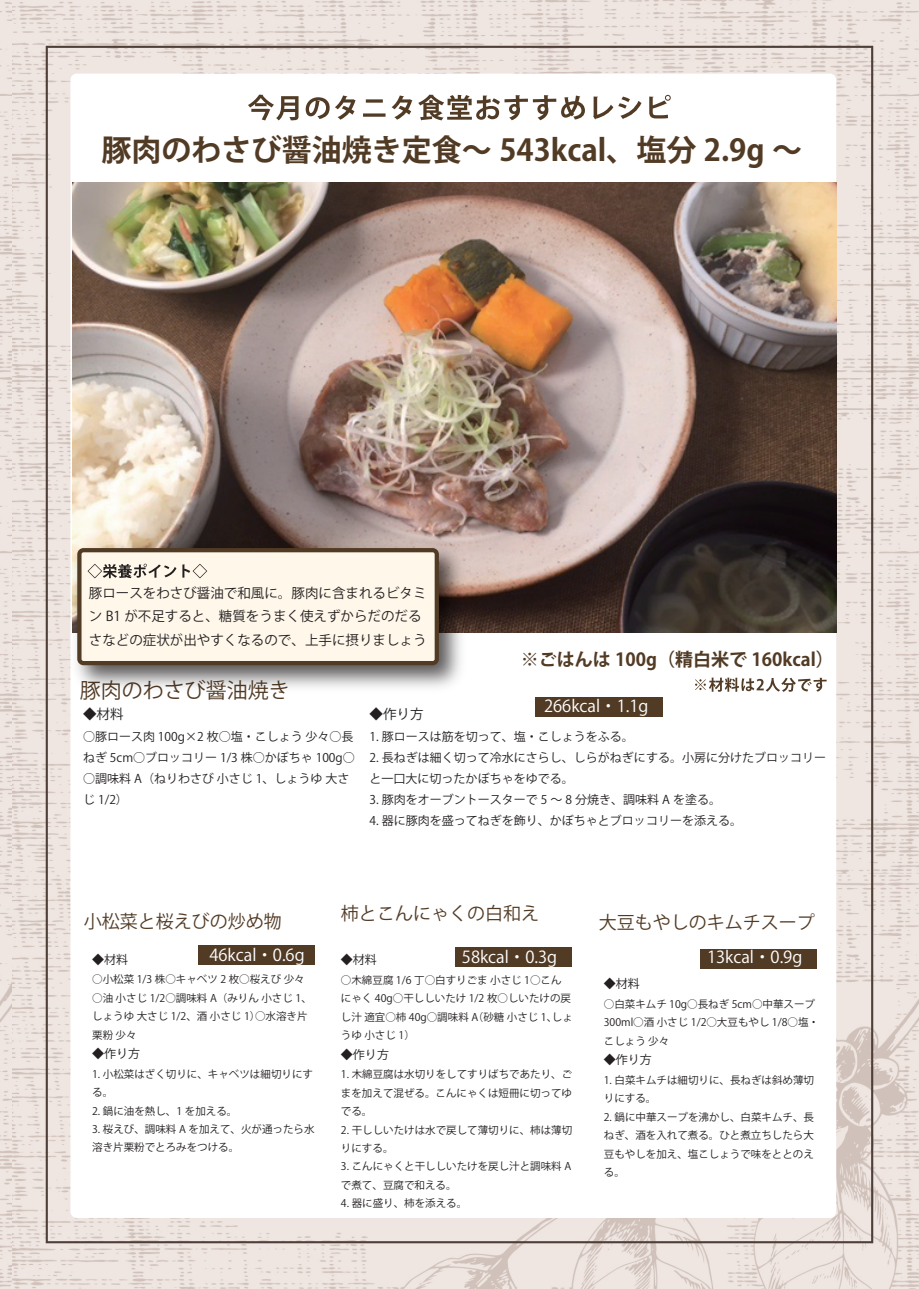
<style>
.page{position:relative;width:919px;height:1289px;background:#fff}
.page>*{position:absolute;margin:0;border:0;box-sizing:border-box;transform-origin:0 0}
.t1{font:700 30px "Koz Go Pro";color:#523b25}
.t2{font:21px "Koz Go Pro";color:#523b25}
.t3{font:18px "Koz Go Pro";color:#523b25}
.t4{font:700 18px "Koz Go Pro";color:#523b25}
.t5{font:16.5px "Koz Go Pro";color:#fff}
.t6{font:13.5px/23.7px "Koz Go Pro";color:#231f20}
.t7{font:12px/21px "Koz Go Pro";color:#231f20}
.t8{font:10.5px/18.3px "Koz Go Pro";color:#231f20}
</style>
<div class="page">
<img style="left:0;top:0;width:918px;height:1287px">
<div style="left:70px;top:74px;width:766px;height:1143px;background:#fff;border-radius:6px"></div>
<svg style="left:248px;top:95px;width:50px;height:25px"></svg>
<svg style="left:306px;top:97px;width:23px;height:22px"></svg>
<svg style="left:335px;top:95px;width:20px;height:25px"></svg>
<svg style="left:366px;top:99px;width:17px;height:4px"></svg>
<svg style="left:363px;top:113px;width:22px;height:4px"></svg>
<svg style="left:391px;top:95px;width:21px;height:25px"></svg>
<svg style="left:418px;top:95px;width:167px;height:25px"></svg>
<svg style="left:593px;top:96px;width:48px;height:23px"></svg>
<svg style="left:649px;top:95px;width:21px;height:23px"></svg>
<div style="left:455px;top:947px;width:116px;height:19px;background:#523b25"></div>
<svg style="left:695px;top:677px;width:131px;height:15px"></svg>
<div style="left:535px;top:697px;width:127px;height:20px;background:#523b25"></div>
<div style="left:700px;top:948px;width:116px;height:20px;background:#523b25"></div>
<div style="left:198px;top:945px;width:117px;height:20px;background:#523b25"></div>
<img style="left:72px;top:182px;width:764px;height:450px">
<img style="left:65px;top:536px;width:407px;height:162px">
<svg style="left:77px;top:548px;width:362px;height:117px;background:#ebe3d5"></svg>
<h1 class="t1" style="left:102px;top:131px;width:702px">豚肉のわさび醤油焼き定食～ 543kcal、塩分 2.9g ～</h1>
<p class="t6" style="left:89px;top:581px;width:339px">豚ロースをわさび醤油で和風に。豚肉に含まれるビタミン B1 が不足すると、糖質をうまく使えずからだのだるさなどの症状が出やすくなるので、上手に摂りましょう</p>
<h3 class="t4" style="left:520px;top:648px;width:314px">※ごはんは 100g（精白米で 160kcal）</h3>
<h2 class="t2" style="left:80px;top:676px;width:211px">豚肉のわさび醤油焼き</h2>
<p class="t6" style="left:83px;top:702px;width:42px">◆材料</p>
<p class="t7" style="left:83px;top:726px;width:273px">○豚ロース肉 100g×2 枚○塩・こしょう 少々○長ねぎ 5cm○ブロッコリー 1/3 株○かぼちゃ 100g○</p>
<p class="t7" style="left:83px;top:768px;width:268px">○調味料 A（ねりわさび 小さじ 1、しょうゆ 大さじ 1/2）</p>
<h3 class="t5" style="left:544px;top:695px;width:106px">266kcal・1.1g</h3>
<p class="t6" style="left:369px;top:702px;width:55px">◆作り方</p>
<p class="t7" style="left:369px;top:726px;width:266px">1. 豚ロースは筋を切って、塩・こしょうをふる。</p>
<p class="t7" style="left:369px;top:747px;width:458px">2. 長ねぎは細く切って冷水にさらし、しらがねぎにする。小房に分けたブロッコリーと一口大に切ったかぼちゃをゆでる。</p>
<p class="t7" style="left:369px;top:789px;width:353px">3. 豚肉をオーブントースターで 5 ～ 8 分焼き、調味料 A を塗る。</p>
<p class="t7" style="left:369px;top:810px;width:374px">4. 器に豚肉を盛ってねぎを飾り、かぼちゃとブロッコリーを添える。</p>
<h3 class="t3" style="left:341px;top:901px;width:199px">柿とこんにゃくの白和え</h3>
<h3 class="t5" style="left:462px;top:946px;width:97px">58kcal・0.3g</h3>
<h3 class="t3" style="left:84px;top:909px;width:199px">小松菜と桜えびの炒め物</h3>
<p class="t7" style="left:92px;top:949px;width:37px">◆材料</p>
<p class="t8" style="left:92px;top:970px;width:214px">○小松菜 1/3 株○キャベツ 2 枚○桜えび 少々</p>
<p class="t8" style="left:92px;top:989px;width:221px">○油 小さじ 1/2○調味料 A（みりん 小さじ 1、しょうゆ 大さじ 1/2、酒 小さじ 1）○水溶き片栗粉 少々</p>
<p class="t7" style="left:92px;top:1043px;width:49px">◆作り方</p>
<p class="t8" style="left:92px;top:1065px;width:222px">1. 小松菜はざく切りに、キャベツは細切りにする。</p>
<p class="t8" style="left:92px;top:1101px;width:147px">2. 鍋に油を熱し、1 を加える。</p>
<p class="t8" style="left:92px;top:1120px;width:224px">3. 桜えび、調味料 A を加えて、火が通ったら水溶き片栗粉でとろみをつける。</p>
<h3 class="t3" style="left:598px;top:910px;width:217px">大豆もやしのキムチスープ</h3>
<h3 class="t5" style="left:209px;top:943px;width:97px">46kcal・0.6g</h3>
<h3 class="t5" style="left:707px;top:946px;width:97px">13kcal・0.9g</h3>
<p class="t7" style="left:341px;top:949px;width:37px">◆材料</p>
<p class="t8" style="left:341px;top:971px;width:233px">○木綿豆腐 1/6 丁○白すりごま 小さじ 1○こんにゃく 40g○干ししいたけ 1/2 枚○しいたけの戻し汁 適宜○柿 40g○調味料 A（砂糖 小さじ 1、しょうゆ 小さじ 1）</p>
<p class="t7" style="left:341px;top:1044px;width:49px">◆作り方</p>
<p class="t8" style="left:341px;top:1065px;width:233px;text-align:justify">1. 木綿豆腐は水切りをしてすりばちであたり、ごまを加えて混ぜる。こんにゃくは短冊に切ってゆでる。</p>
<p class="t8" style="left:341px;top:1120px;width:233px">2. 干ししいたけは水で戻して薄切りに、柿は薄切りにする。</p>
<p class="t8" style="left:341px;top:1157px;width:232px">3. こんにゃくと干ししいたけを戻し汁と調味料 Aで煮て、豆腐で和える。</p>
<p class="t8" style="left:341px;top:1194px;width:128px">4. 器に盛り、柿を添える。</p>
<p class="t7" style="left:603px;top:973px;width:37px">◆材料</p>
<p class="t8" style="left:603px;top:995px;width:217px">○白菜キムチ 10g○長ねぎ 5cm○中華スープ<br>300ml○酒 小さじ 1/2○大豆もやし 1/8○塩・こしょう 少々</p>
<p class="t7" style="left:603px;top:1049px;width:49px">◆作り方</p>
<p class="t8" style="left:603px;top:1071px;width:212px">1. 白菜キムチは細切りに、長ねぎは斜め薄切りにする。</p>
<p class="t8" style="left:603px;top:1108px;width:212px;text-align:justify">2. 鍋に中華スープを沸かし、白菜キムチ、長ねぎ、酒を入れて煮る。ひと煮立ちしたら大豆もやしを加え、塩こしょうで味をととのえる。</p>
</div>
